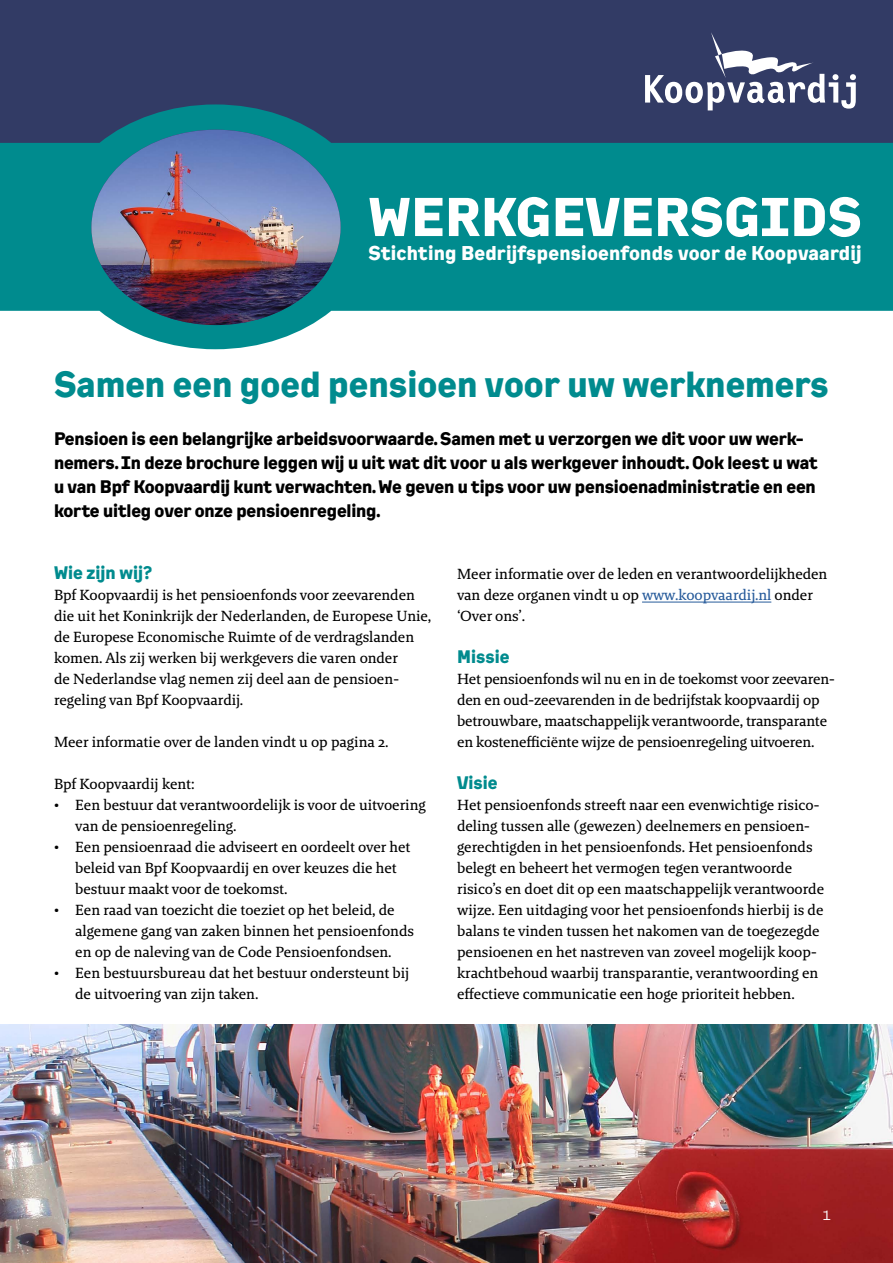
<style>
.page{position:relative;width:893px;height:1263px;background:#fff}
.page>*{position:absolute;margin:0;border:0;box-sizing:border-box;transform-origin:0 0}
.t1{font:700 54px "Kade";letter-spacing:.01em;color:#fff}
.t2{font:700 36px "Kade";color:#008b8e}
.t3{font:700 19.8px "Kade";letter-spacing:.01em;color:#fff}
.t4{font:700 18px/24px "Kade";letter-spacing:-.01em;color:#000}
.t5{font:700 18px "Kade";color:#008b8e}
.t6{font:15px/21px "Brando Text";letter-spacing:-.005em;color:#000}
.t7{font:13.5px "Kade";color:#fff}
.s1{color:#275b9b}
</style>
<div class="page">
<hr style="left:642px;top:602px;width:129px;height:1px;background:#275b9b">
<div style="left:0;top:0;width:893px;height:171px;background:#323b65"></div>
<svg style="left:0;top:104px;width:893px;height:245px;fill:#008b8e"></svg>
<svg style="left:645px;top:33px;width:211px;height:77px"></svg>
<img style="left:91px;top:130px;width:250px;height:195px">
<img style="left:0;top:1025px;width:893px;height:238px">
<h1 class="t1" style="left:369px;top:183px;width:495px">WERKGEVERSGIDS</h1>
<h3 class="t3" style="left:369px;top:240px;width:495px">Stichting Bedrijfspensioenfonds voor de Koopvaardij</h3>
<h2 class="t2" style="left:54px;top:362px;width:776px">Samen een goed pensioen voor uw werknemers</h2>
<p class="t4" style="left:54px;top:427px;width:765px">Pensioen is een belangrijke arbeidsvoorwaarde. Samen met u verzorgen we dit voor uw werk&shy;nemers. In deze brochure leggen wij u uit wat dit voor u als werkgever inhoudt. Ook leest u wat u van Bpf Koopvaardij kunt verwachten. We geven u tips voor uw pensioenadministratie en een korte uitleg over onze pensioenregeling.</p>
<p class="t5" style="left:54px;top:561px;width:100px">Wie zijn wij?</p>
<p class="t6" style="left:54px;top:584px;width:379px">Bpf Koopvaardij is het pensioenfonds voor zeevarenden die uit het Koninkrijk der Nederlanden, de Europese Unie, de Europese Economische Ruimte of de verdragslanden komen. Als zij werken bij werkgevers die varen onder<br>de Nederlandse vlag nemen zij deel aan de pensioen&shy;regeling van Bpf Koopvaardij.</p>
<p class="t6" style="left:54px;top:731px;width:336px">Meer informatie over de landen vindt u op pagina 2.</p>
<p class="t6" style="left:54px;top:773px;width:142px">Bpf Koopvaardij kent:</p>
<p class="t6" style="left:75px;top:794px;width:352px;text-indent:-21px">• Een bestuur dat verantwoordelijk is voor de uitvoering van de pensioenregeling.</p>
<p class="t6" style="left:75px;top:836px;width:337px;text-indent:-21px">• Een pensioenraad die adviseert en oordeelt over het beleid van Bpf Koopvaardij en over keuzes die het bestuur maakt voor de toekomst.</p>
<p class="t6" style="left:75px;top:899px;width:340px;text-indent:-21px">• Een raad van toezicht die toeziet op het beleid, de algemene gang van zaken binnen het pensioenfonds en op de naleving van de Code Pensioenfondsen.</p>
<p class="t6" style="left:75px;top:962px;width:336px;text-indent:-21px">• Een bestuursbureau dat het bestuur ondersteunt bij de uitvoering van zijn taken.</p>
<p class="t6" style="left:457px;top:563px;width:372px">Meer informatie over de leden en verantwoordelijkheden van deze organen vindt u op <span class="s1">www.koopvaardij.nl</span> onder ‘Over ons’.</p>
<p class="t5" style="left:457px;top:645px;width:54px">Missie</p>
<p class="t6" style="left:457px;top:668px;width:380px">Het pensioenfonds wil nu en in de toekomst voor zeevaren&shy;den en oud-zeevarenden in de bedrijfstak koopvaardij op betrouwbare, maatschappelijk verantwoorde, transparante en kostenefficiënte wijze de pensioenregeling uitvoeren.</p>
<p class="t5" style="left:457px;top:771px;width:42px">Visie</p>
<p class="t6" style="left:457px;top:794px;width:369px">Het pensioenfonds streeft naar een evenwichtige risico&shy;deling tussen alle (gewezen) deelnemers en pensioen&shy;gerechtigden in het pensioenfonds. Het pensioenfonds belegt en beheert het vermogen tegen verantwoorde risico’s en doet dit op een maatschappelijk verantwoorde wijze. Een uitdaging voor het pensioenfonds hierbij is de balans te vinden tussen het nakomen van de toegezegde pensioenen en het nastreven van zoveel mogelijk koop&shy;krachtbehoud waarbij transparantie, verantwoording en effectieve communicatie een hoge prioriteit hebben.</p>
<p class="t7" style="left:823px;top:1206px;width:10px">1</p>
</div>
